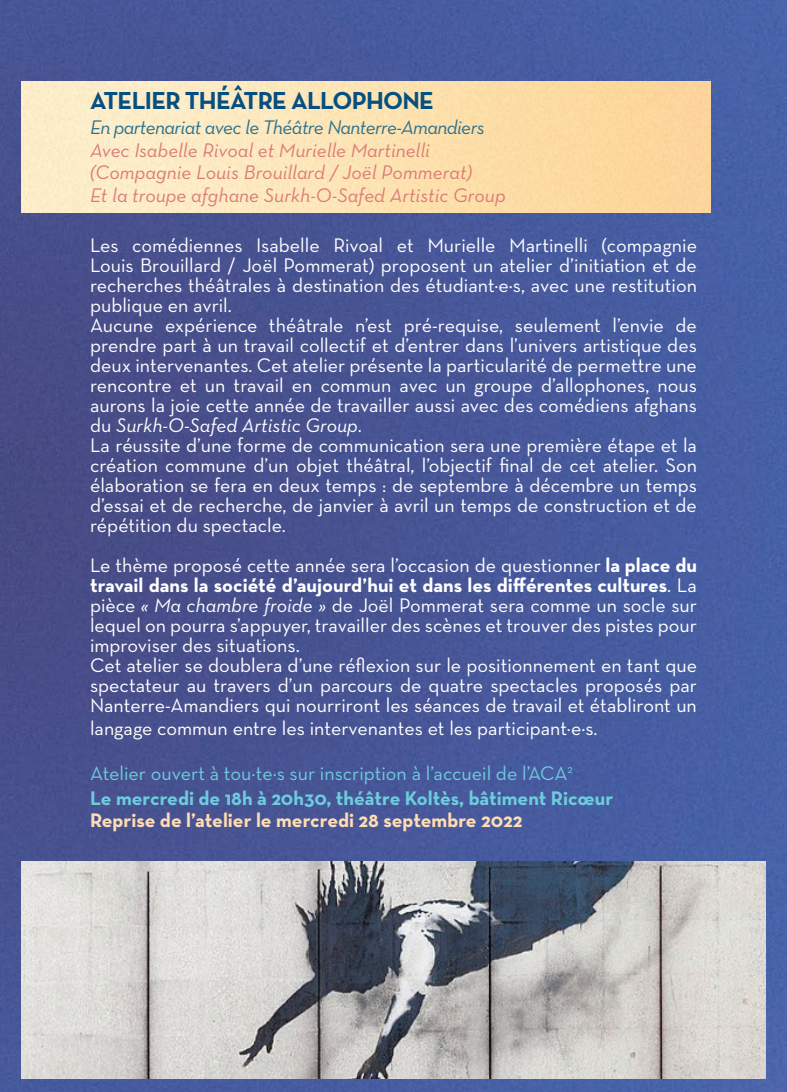
<style>
.page{position:relative;width:787px;height:1092px;background:#fff}
.page>*{position:absolute;margin:0;border:0;box-sizing:border-box;transform-origin:0 0}
.GRAND_TITRE{font:700 25px "Neutra Text";letter-spacing:-.03em;color:#064f81}
.t1{font:20px/20px "Neutra Text";color:#fff;text-align:justify}
.GRAND_TITRE-2{font:italic 20px "Neutra Text";color:#dd7b78}
.t2{font:20px "Neutra Text";color:#6dccdd}
.t3{font:700 20px "Neutra Text";color:#6dccdd}
.GRAND_TITRE-3{font:italic 20px "Neutra Text";letter-spacing:-.03em;color:#2c718e}
.t4{font:700 20px "Neutra Text";color:#ffdcb1}
.s1{font-style:italic}
.s2{font-weight:700}
</style>
<div class="page">
<img style="left:0;top:0;width:787px;height:1091px">
<img style="left:21px;top:861px;width:744px;height:217px">
<img style="left:21px;top:81px;width:689px;height:132px">
<p class="GRAND_TITRE" style="left:90px;top:85px;width:345px">ATELIER THÉÂTRE ALLOPHONE</p>
<p class="GRAND_TITRE-3" style="left:90px;top:115px;width:396px">En partenariat avec le Théâtre Nanterre-Amandiers</p>
<p class="GRAND_TITRE-2" style="left:90px;top:138px;width:341px">Avec Isabelle Rivoal et Murielle Martinelli</p>
<p class="GRAND_TITRE-2" style="left:90px;top:160px;width:383px">(Compagnie Louis Brouillard / Joël Pommerat)</p>
<p class="GRAND_TITRE-2" style="left:90px;top:183px;width:417px">Et la troupe afghane Surkh-O-Safed Artistic Group</p>
<p class="t1" style="left:90px;top:235px;width:608px">Les comédiennes Isabelle Rivoal et Murielle Martinelli (compagnie Louis Brouillard / Joël Pommerat) proposent un atelier d’initiation et de recherches théâtrales à destination des étudiant·e·s, avec une restitution publique en avril.</p>
<p class="t1" style="left:90px;top:315px;width:608px">Aucune expérience théâtrale n’est pré-requise, seulement l’envie de prendre part à un travail collectif et d’entrer dans l’univers artistique des deux intervenantes. Cet atelier présente la particularité de permettre une rencontre et un travail en commun avec un groupe d’allophones, nous aurons la joie cette année de travailler aussi avec des comédiens afghans du <span class="s1">Surkh-O-Safed Artistic Group</span>.</p>
<p class="t1" style="left:90px;top:435px;width:608px">La réussite d’une forme de communication sera une première étape et la création commune d’un objet théâtral, l’objectif final de cet atelier. Son élaboration se fera en deux temps : de septembre à décembre un temps d’essai et de recherche, de janvier à avril un temps de construction et de répétition du spectacle.</p>
<p class="t1" style="left:90px;top:555px;width:608px">Le thème proposé cette année sera l’occasion de questionner <span class="s2">la place du travail dans la société d’aujourd’hui et dans les différentes cultures</span>. La pièce <span class="s1">« Ma chambre froide »</span> de Joël Pommerat sera comme un socle sur lequel on pourra s’appuyer, travailler des scènes et trouver des pistes pour improviser des situations.</p>
<p class="t1" style="left:90px;top:655px;width:608px">Cet atelier se doublera d’une réflexion sur le positionnement en tant que spectateur au travers d’un parcours de quatre spectacles proposés par Nanterre-Amandiers qui nourriront les séances de travail et établiront un</p>
<p class="t1" style="left:90px;top:717px;width:509px">langage commun entre les intervenantes et les participant·e·s.</p>
<p class="t2" style="left:90px;top:760px;width:484px">Atelier ouvert à tou·te·s sur inscription à l’accueil de l’ACA<sup>2</sup></p>
<p class="t3" style="left:90px;top:785px;width:524px">Le mercredi de 18h à 20h30, théâtre Koltès, bâtiment Ricœur</p>
<p class="t4" style="left:90px;top:808px;width:434px">Reprise de l’atelier le mercredi 28 septembre 2022</p>
</div>
